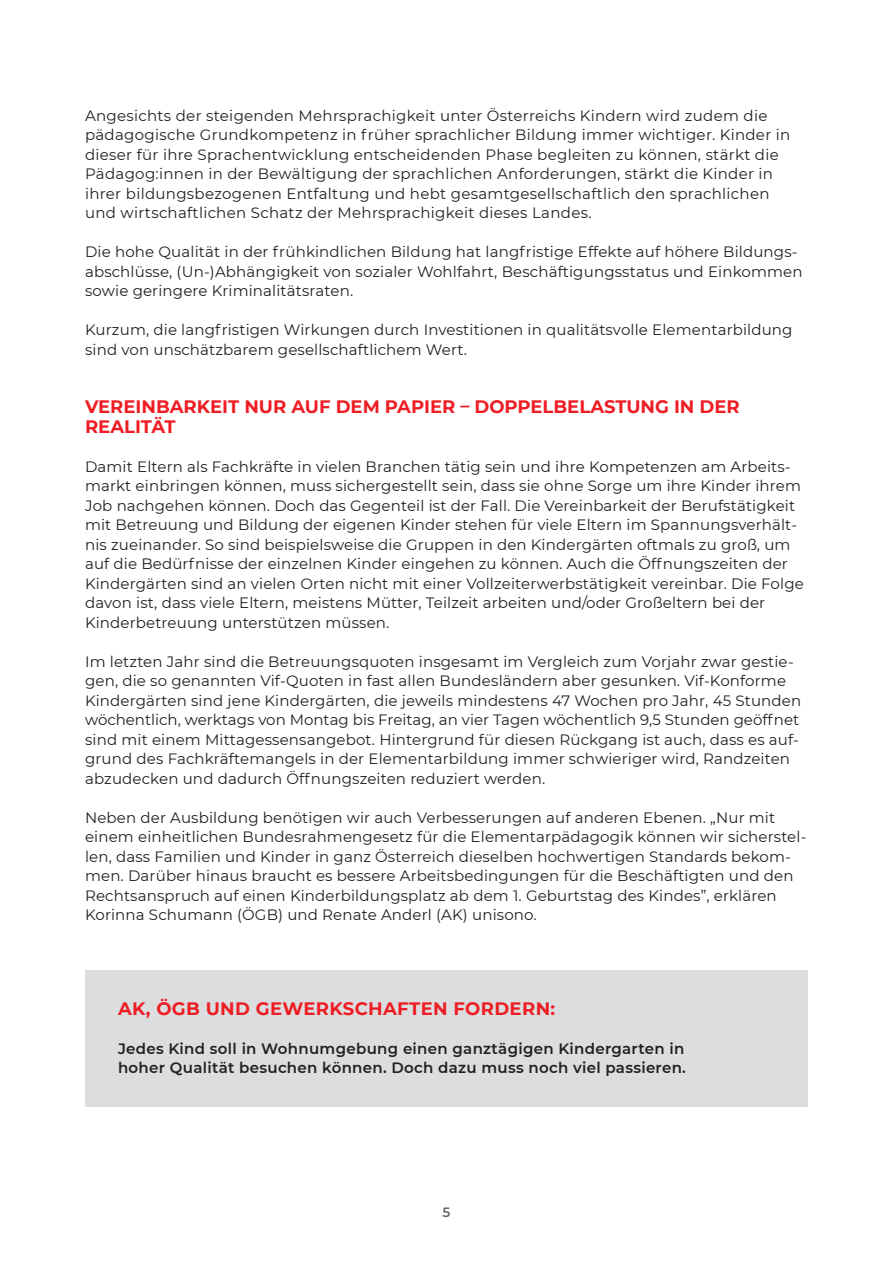
<style>
.page{position:relative;width:893px;height:1263px;background:#fff}
.page>*{position:absolute;margin:0;border:0;box-sizing:border-box;transform-origin:0 0}
.t1{font:700 18px "Montserrat";color:#ee1d23}
.t2{font:700 18px "Montserrat";letter-spacing:.02em;color:#ee1d23}
.t3{font:15px/19.5px "Montserrat";letter-spacing:.01em;color:#231f20}
.t4{font:600 15px "Montserrat";letter-spacing:.02em;color:#231f20}
.t5{font:600 13.5px "Montserrat";color:#636366}
</style>
<div class="page">
<div style="left:85px;top:970px;width:723px;height:136px;background:#dcdddf"></div>
<p class="t3" style="left:85px;top:105px;width:707px">Angesichts der steigenden Mehrsprachigkeit unter Österreichs Kindern wird zudem die pädagogische Grundkompetenz in früher sprachlicher Bildung immer wichtiger. Kinder in dieser für ihre Sprachentwicklung entscheidenden Phase begleiten zu können, stärkt die Pädagog:innen in der Bewältigung der sprachlichen Anforderungen, stärkt die Kinder in ihrer bildungsbezogenen Entfaltung und hebt gesamtgesellschaftlich den sprachlichen</p>
<p class="t3" style="left:85px;top:203px;width:508px">und wirtschaftlichen Schatz der Mehrsprachigkeit dieses Landes.</p>
<p class="t3" style="left:85px;top:242px;width:719px">Die hohe Qualität in der frühkindlichen Bildung hat langfristige Effekte auf höhere Bildungs&shy;abschlüsse, (Un-)Abhängigkeit von sozialer Wohlfahrt, Beschäftigungsstatus und Einkommen sowie geringere Kriminalitätsraten.</p>
<p class="t3" style="left:85px;top:320px;width:709px">Kurzum, die langfristigen Wirkungen durch Investitionen in qualitätsvolle Elementarbildung sind von unschätzbarem gesellschaftlichem Wert.</p>
<p class="t1" style="left:85px;top:394px;width:656px">VEREINBARKEIT NUR AUF DEM PAPIER – DOPPELBELASTUNG IN DER</p>
<p class="t1" style="left:85px;top:413px;width:92px">REALITÄT</p>
<p class="t3" style="left:85px;top:456px;width:720px">Damit Eltern als Fachkräfte in vielen Branchen tätig sein und ihre Kompetenzen am Arbeits&shy;markt einbringen können, muss sichergestellt sein, dass sie ohne Sorge um ihre Kinder ihrem Job nachgehen können. Doch das Gegenteil ist der Fall. Die Vereinbarkeit der Berufstätigkeit mit Betreuung und Bildung der eigenen Kinder stehen für viele Eltern im Spannungsverhält&shy;nis zueinander. So sind beispielsweise die Gruppen in den Kindergärten oftmals zu groß, um auf die Bedürfnisse der einzelnen Kinder eingehen zu können. Auch die Öffnungszeiten der Kindergärten sind an vielen Orten nicht mit einer Vollzeiterwerbstätigkeit vereinbar. Die Folge davon ist, dass viele Eltern, meistens Mütter, Teilzeit arbeiten und/oder Großeltern bei der</p>
<p class="t3" style="left:85px;top:612px;width:306px">Kinderbetreuung unterstützen müssen.</p>
<p class="t3" style="left:85px;top:651px;width:718px">Im letzten Jahr sind die Betreuungsquoten insgesamt im Vergleich zum Vorjahr zwar gestie&shy;gen, die so genannten Vif-Quoten in fast allen Bundesländern aber gesunken. Vif-Konforme Kindergärten sind jene Kindergärten, die jeweils mindestens 47 Wochen pro Jahr, 45 Stunden wöchentlich, werktags von Montag bis Freitag, an vier Tagen wöchentlich 9,5 Stunden geöffnet sind mit einem Mittagessensangebot. Hintergrund für diesen Rückgang ist auch, dass es auf&shy;grund des Fachkräftemangels in der Elementarbildung immer schwieriger wird, Randzeiten abzudecken und dadurch Öffnungszeiten reduziert werden.</p>
<p class="t3" style="left:85px;top:807px;width:723px">Neben der Ausbildung benötigen wir auch Verbesserungen auf anderen Ebenen. „Nur mit einem einheitlichen Bundesrahmengesetz für die Elementarpädagogik können wir sicherstel&shy;len, dass Familien und Kinder in ganz Österreich dieselben hochwertigen Standards bekom&shy;men. Darüber hinaus braucht es bessere Arbeitsbedingungen für die Beschäftigten und den Rechtsanspruch auf einen Kinderbildungsplatz ab dem 1. Geburtstag des Kindes”, erklären Korinna Schumann (ÖGB) und Renate Anderl (AK) unisono.</p>
<p class="t2" style="left:118px;top:995px;width:439px">AK, ÖGB UND GEWERKSCHAFTEN FORDERN:</p>
<p class="t4" style="left:118px;top:1038px;width:568px">Jedes Kind soll in Wohnumgebung einen ganztägigen Kindergarten in</p>
<p class="t4" style="left:118px;top:1057px;width:569px">hoher Qualität besuchen können. Doch dazu muss noch viel passieren.</p>
<p class="t5" style="left:443px;top:1202px;width:9px">5</p>
</div>
